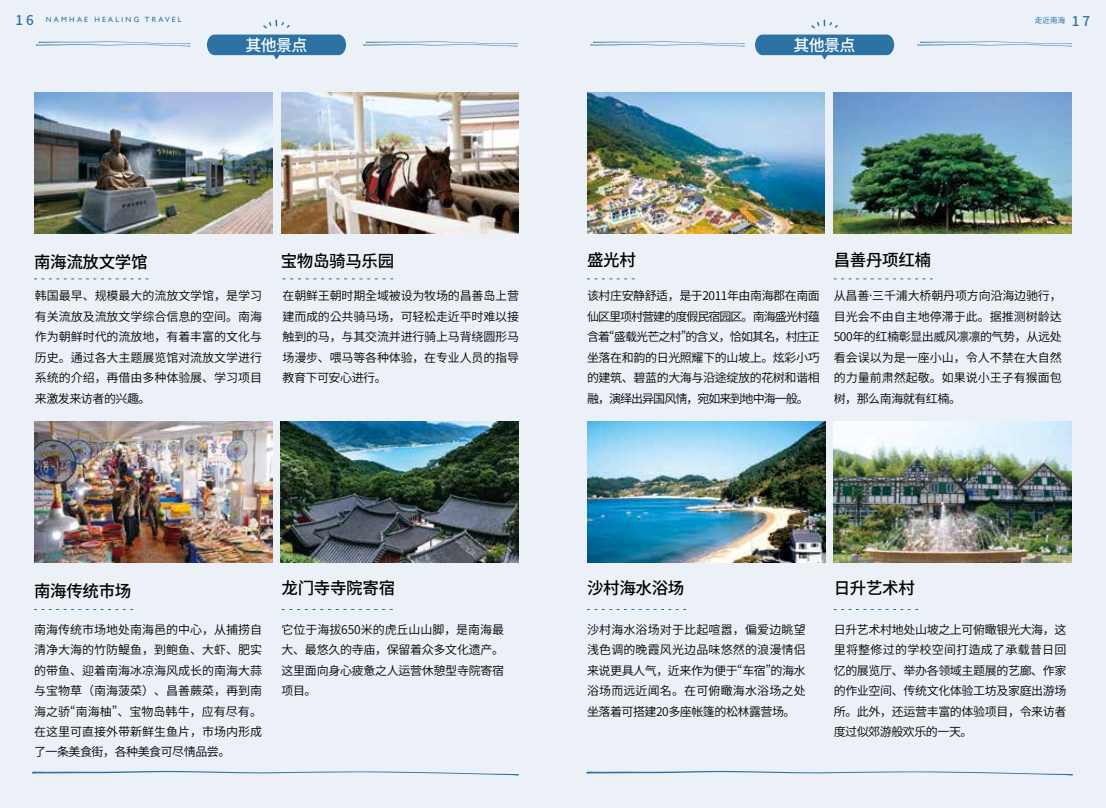
<style>
.page{position:relative;width:1106px;height:808px;background:#ecf1f7}
.page>*{position:absolute;margin:0;border:0;box-sizing:border-box;transform-origin:0 0}
.t1{font:500 16.5px "Noto Sans CJ Kkr";letter-spacing:-.02em;color:#000}
.t2{font:500 16.05px "Noto Sans CJ Kkr";letter-spacing:-.04em;color:#fff}
.t3{font:600 12px/20.4px "Noto Sans CJ Kkr";letter-spacing:-.025em;color:#000;text-align:justify}
.t4{font:7.5px "Gill Sans";letter-spacing:.3em;color:#2c72a3}
.t5{font:7.5px "Noto Sans CJ Kkr";color:#2c72a3}
.s1{font-family:"Noto Sans CJ Kkr";font-weight:500;font-size:13.5px}
.s2{font-weight:500;font-size:13.5px}
</style>
<div class="page">
<img style="left:587px;top:92px;width:237px;height:141px">
<img style="left:35px;top:92px;width:237px;height:141px">
<img style="left:833px;top:92px;width:238px;height:141px">
<img style="left:281px;top:93px;width:238px;height:140px">
<img style="left:587px;top:421px;width:238px;height:141px">
<img style="left:34px;top:421px;width:238px;height:142px">
<img style="left:833px;top:421px;width:238px;height:142px">
<img style="left:281px;top:421px;width:238px;height:142px">
<svg style="left:207px;top:35px;width:139px;height:24px;background:#4d88b1"></svg>
<svg style="left:263px;top:19px;width:27px;height:10px"></svg>
<svg style="left:755px;top:35px;width:139px;height:24px;background:#4d88b1"></svg>
<svg style="left:811px;top:19px;width:27px;height:10px"></svg>
<svg style="left:586px;top:771px;width:487px;height:4px"></svg>
<svg style="left:32px;top:771px;width:487px;height:4px"></svg>
<svg style="left:590px;top:41px;width:155px;height:6px"></svg>
<svg style="left:36px;top:41px;width:155px;height:6px"></svg>
<svg style="left:917px;top:41px;width:155px;height:6px"></svg>
<svg style="left:363px;top:41px;width:154px;height:6px"></svg>
<svg style="left:281px;top:609px;width:112px;height:1px"></svg>
<svg style="left:587px;top:609px;width:99px;height:1px"></svg>
<svg style="left:833px;top:609px;width:85px;height:1px"></svg>
<svg style="left:34px;top:609px;width:99px;height:1px"></svg>
<svg style="left:34px;top:279px;width:114px;height:1px"></svg>
<svg style="left:587px;top:279px;width:47px;height:1px"></svg>
<svg style="left:833px;top:279px;width:99px;height:1px"></svg>
<svg style="left:282px;top:279px;width:111px;height:1px"></svg>
<p class="t4" style="left:16px;top:16px;width:167px"><span class="s1">16</span> NAMHAE HEALING TRAVEL</p>
<p class="t5" style="left:1034px;top:16px;width:57px">走近南海 <span class="s2">1 7</span></p>
<h1 class="t1" style="left:34px;top:252px;width:115px">南海流放文学馆</h1>
<h2 class="t2" style="left:245px;top:36px;width:64px">其他景点</h2>
<h2 class="t2" style="left:793px;top:36px;width:64px">其他景点</h2>
<h1 class="t1" style="left:281px;top:252px;width:115px">宝物岛骑马乐园</h1>
<h1 class="t1" style="left:587px;top:251px;width:50px">盛光村</h1>
<h1 class="t1" style="left:833px;top:251px;width:99px">昌善丹项红楠</h1>
<p class="t3" style="left:35px;top:286px;width:229px">韩国最早、规模最大的流放文学馆，是学习有关流放及流放文学综合信息的空间。南海作为朝鲜时代的流放地，有着丰富的文化与历史。通过各大主题展览馆对流放文学进行系统的介绍，再借由多种体验展、学习项目来激发来访者的兴趣。</p>
<p class="t3" style="left:282px;top:286px;width:238px">在朝鲜王朝时期全域被设为牧场的昌善岛上营建而成的公共骑马场，可轻松走近平时难以接触到的马，与其交流并进行骑上马背绕圆形马场漫步、喂马等各种体验，在专业人员的指导教育下可安心进行。</p>
<p class="t3" style="left:587px;top:286px;width:234px">该村庄安静舒适，是于2011年由南海郡在南面仙区里项村营建的度假民宿园区。南海盛光村蕴含着“盛载光芒之村”的含义，恰如其名，村庄正坐落在和韵的日光照耀下的山坡上。炫彩小巧的建筑、碧蓝的大海与沿途绽放的花树和谐相融，演绎出异国风情，宛如来到地中海一般。</p>
<p class="t3" style="left:833px;top:286px;width:229px">从昌善·三千浦大桥朝丹项方向沿海边驰行，目光会不由自主地停滞于此。据推测树龄达500年的红楠彰显出威风凛凛的气势，从远处看会误以为是一座小山，令人不禁在大自然的力量前肃然起敬。如果说小王子有猴面包树，那么南海就有红楠。</p>
<h1 class="t1" style="left:281px;top:579px;width:115px">龙门寺寺院寄宿</h1>
<h1 class="t1" style="left:833px;top:579px;width:83px">日升艺术村</h1>
<h1 class="t1" style="left:34px;top:582px;width:99px">南海传统市场</h1>
<h1 class="t1" style="left:587px;top:579px;width:99px">沙村海水浴场</h1>
<p class="t3" style="left:34px;top:620px;width:229px">南海传统市场地处南海邑的中心，从捕捞自清净大海的竹防鳀鱼，到鲍鱼、大虾、肥实的带鱼、迎着南海冰凉海风成长的南海大蒜与宝物草（南海菠菜）、昌善蕨菜，再到南海之骄“南海柚”、宝物岛韩牛，应有尽有。在这里可直接外带新鲜生鱼片，市场内形成了一条美食街，各种美食可尽情品尝。</p>
<p class="t3" style="left:281px;top:620px;width:224px">它位于海拔650米的虎丘山山脚，是南海最大、最悠久的寺庙，保留着众多文化遗产。这里面向身心疲惫之人运营休憩型寺院寄宿项目。</p>
<p class="t3" style="left:587px;top:620px;width:220px">沙村海水浴场对于比起喧嚣，偏爱边眺望浅色调的晚霞风光边品味悠然的浪漫情侣来说更具人气，近来作为便于“车宿”的海水浴场而远近闻名。在可俯瞰海水浴场之处坐落着可搭建20多座帐篷的松林露营场。</p>
<p class="t3" style="left:833px;top:620px;width:234px">日升艺术村地处山坡之上可俯瞰银光大海，这里将整修过的学校空间打造成了承载昔日回忆的展览厅、举办各领域主题展的艺廊、作家的作业空间、传统文化体验工坊及家庭出游场所。此外，还运营丰富的体验项目，令来访者度过似郊游般欢乐的一天。</p>
</div>
